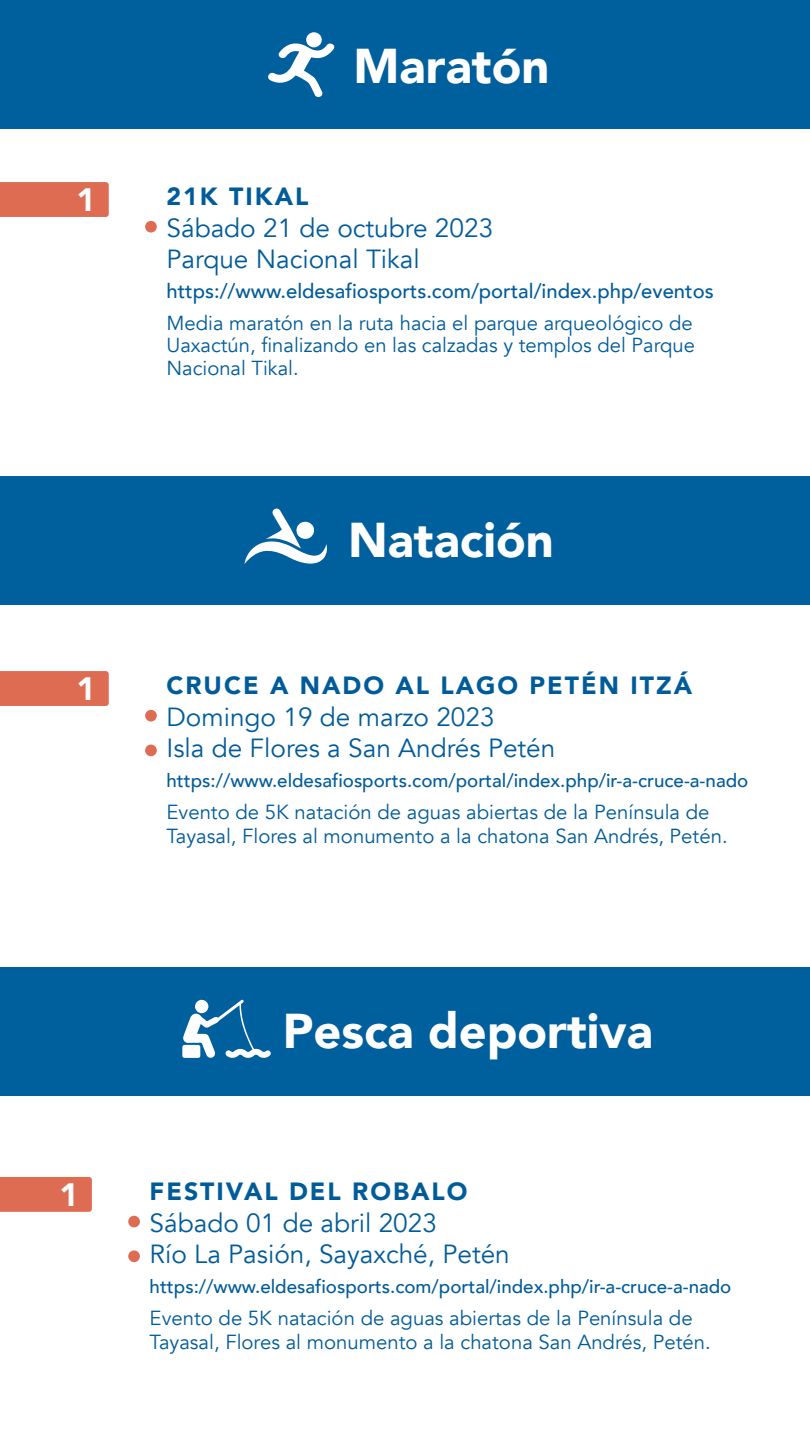
<style>
.page{position:relative;width:810px;height:1440px;background:#fff}
.page>*{position:absolute;margin:0;border:0;box-sizing:border-box;transform-origin:0 0}
.t1{font:900 48.75px "Avenir";color:#fff}
.t2{font:900 32.33px "Avenir";color:#fff}
.t3{font:26.17px/31.4px "Avenir";color:#005c99}
.t4{font:900 24.9px "Avenir";letter-spacing:.08em;color:#005c99}
.t5{font:20.33px/24px "Avenir";color:#005c99}
.t6{font:20.25px/22.4px "Avenir";color:#005c99;text-align:justify}
.t7{font:500 20.25px "Avenir";color:#005c99}
.t8{font:500 18.75px "Avenir";color:#005c99}
</style>
<div class="page">
<div style="left:0;top:0;width:810px;height:129px;background:#005f9d"></div>
<div style="left:306px;top:32px;width:16px;height:15px;background:#fff;border-radius:50%"></div>
<svg style="left:268px;top:41px;width:67px;height:57px"></svg>
<div style="left:0;top:476px;width:810px;height:129px;background:#005f9d"></div>
<svg style="left:245px;top:508px;width:82px;height:56px"></svg>
<div style="left:145px;top:221px;width:12px;height:12px;background:#de6c53;border-radius:50%"></div>
<div style="left:0;top:182px;width:109px;height:35px;background:#de6c53"></div>
<div style="left:145px;top:710px;width:12px;height:12px;background:#de6c53;border-radius:50%"></div>
<div style="left:145px;top:745px;width:12px;height:11px;background:#de6c53;border-radius:50%"></div>
<div style="left:0;top:671px;width:109px;height:35px;background:#de6c53"></div>
<div style="left:0;top:967px;width:810px;height:129px;background:#005f9d"></div>
<svg style="left:182px;top:1000px;width:89px;height:58px"></svg>
<div style="left:195px;top:1000px;width:13px;height:13px;background:#fff;border-radius:50%"></div>
<div style="left:128px;top:1216px;width:12px;height:11px;background:#de6c53;border-radius:50%"></div>
<div style="left:128px;top:1250px;width:12px;height:12px;background:#de6c53;border-radius:50%"></div>
<div style="left:0;top:1177px;width:92px;height:35px;background:#de6c53"></div>
<h2 class="t2" style="left:77px;top:172px;width:21px">1</h2>
<h2 class="t2" style="left:77px;top:661px;width:21px">1</h2>
<h1 class="t1" style="left:354px;top:24px;width:197px">Maratón</h1>
<p class="t4" style="left:166px;top:175px;width:144px">21K TIKAL</p>
<p class="t3" style="left:166px;top:213px;width:328px">Sábado 21 de octubre 2023<br>Parque Nacional Tikal</p>
<p class="t7" style="left:166px;top:274px;width:549px">https://www.eldesafiosports.com/portal/index.php/eventos</p>
<p class="t6" style="left:166px;top:312px;width:530px">Media maratón en la ruta hacia el parque arqueológico de Uaxactún, finalizando en las calzadas y templos del Parque Nacional Tikal.</p>
<h1 class="t1" style="left:348px;top:499px;width:207px">Natación</h1>
<p class="t4" style="left:166px;top:664px;width:527px">CRUCE A NADO AL LAGO PETÉN ITZÁ</p>
<p class="t3" style="left:166px;top:702px;width:390px">Domingo 19 de marzo 2023<br>Isla de Flores a San Andrés Petén</p>
<p class="t8" style="left:166px;top:765px;width:583px">https://www.eldesafiosports.com/portal/index.php/ir-a-cruce-a-nado</p>
<p class="t5" style="left:166px;top:800px;width:563px">Evento de 5K natación de aguas abiertas de la Península de<br>Tayasal, Flores al monumento a la chatona San Andrés, Petén.</p>
<h2 class="t2" style="left:60px;top:1167px;width:21px">1</h2>
<h1 class="t1" style="left:283px;top:989px;width:372px">Pesca deportiva</h1>
<p class="t4" style="left:150px;top:1170px;width:320px">FESTIVAL DEL ROBALO</p>
<p class="t3" style="left:150px;top:1208px;width:362px">Sábado 01 de abril 2023<br>Río La Pasión, Sayaxché, Petén</p>
<p class="t8" style="left:150px;top:1271px;width:583px">https://www.eldesafiosports.com/portal/index.php/ir-a-cruce-a-nado</p>
<p class="t5" style="left:150px;top:1306px;width:563px">Evento de 5K natación de aguas abiertas de la Península de<br>Tayasal, Flores al monumento a la chatona San Andrés, Petén.</p>
</div>
